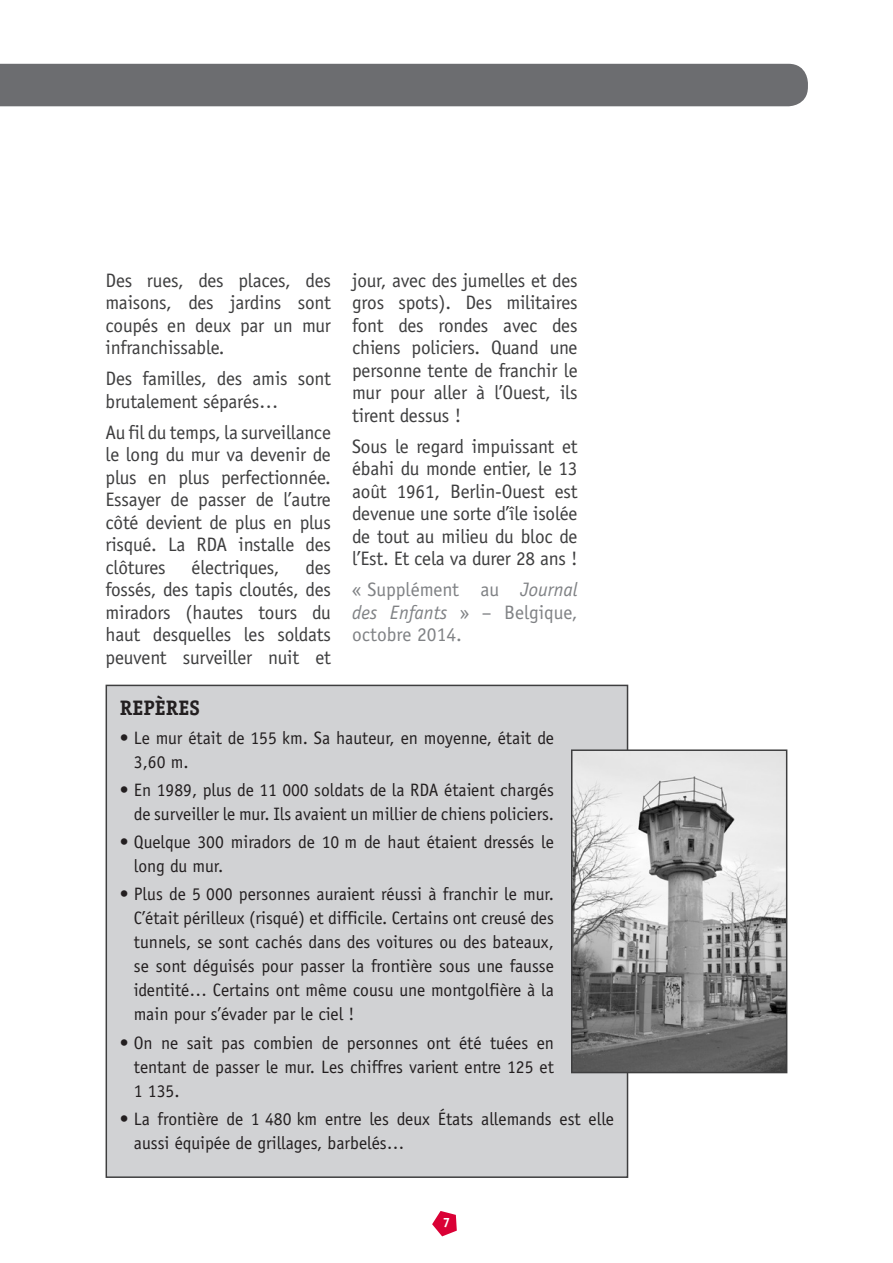
<style>
.page{position:relative;width:893px;height:1263px;background:#fff}
.page>*{position:absolute;margin:0;border:0;box-sizing:border-box;transform-origin:0 0}
.t1{font:700 21px "Officina Serif";color:#231f20}
.t2{font:19.5px/22.5px "Officina Sans";letter-spacing:-.01em;color:#3e3e3f;text-align:justify}
.t3{font:19.5px/22.5px "Officina Sans";color:#808285;text-align:justify}
.t4{font:18px/24px "Officina Sans";color:#231f20}
.t5{font:700 13.5px "Officina Serif";color:#fff}
.s1{font-style:italic}
</style>
<div class="page">
<svg style="left:432px;top:1211px;width:25px;height:25px"></svg>
<div style="left:0;top:64px;width:808px;height:42px;background:#6c6d70"></div>
<div style="left:106px;top:685px;width:521px;height:492px;background:#d1d2d4"></div>
<img style="left:574px;top:752px;width:210px;height:318px">
<div style="left:571px;top:749px;width:216px;height:324px;border:2px solid #3e3e3f"></div>
<p class="t2" style="left:106px;top:269px;width:227px">Des rues, des places, des maisons, des jardins sont coupés en deux par un mur infranchissable.</p>
<p class="t2" style="left:106px;top:367px;width:227px">Des familles, des amis sont brutalement séparés…</p>
<p class="t2" style="left:106px;top:421px;width:227px">Au fil du temps, la surveillance le long du mur va devenir de plus en plus perfectionnée.<br>Essayer de passer de l’autre côté devient de plus en plus risqué. La RDA installe des clôtures</p>
<p class="t2" style="left:106px;top:556px;width:227px;text-indent:200px">des fossés, des tapis cloutés, des miradors (hautes tours du haut desquelles les soldats peuvent surveiller nuit et</p>
<p class="t2" style="left:192px;top:556px;width:89px">électriques,</p>
<p class="t2" style="left:352px;top:269px;width:227px">jour, avec des jumelles et des gros spots). Des militaires font des rondes avec des chiens policiers. Quand une personne tente de franchir le mur pour aller à l’Ouest, ils tirent dessus !</p>
<p class="t2" style="left:352px;top:435px;width:227px">Sous le regard impuissant et ébahi du monde entier, le 13 août 1961, Berlin-Ouest est devenue une sorte d’île isolée de tout au milieu du bloc de l’Est. Et cela va durer 28 ans !</p>
<p class="t3" style="left:352px;top:578px;width:227px">« Supplément au <span class="s1">Journal des Enfants</span> » – Belgique, octobre 2014.</p>
<p class="t1" style="left:120px;top:695px;width:80px">REPÈRES</p>
<p class="t4" style="left:134px;top:726px;width:422px;text-indent:-14px">• Le mur était de 155 km. Sa hauteur, en moyenne, était de<br>3,60 m.</p>
<p class="t4" style="left:120px;top:778px;width:436px;text-align:right">• En 1989, plus de 11 000 soldats de la RDA étaient chargés de surveiller le mur. Ils avaient un millier de chiens policiers.</p>
<p class="t4" style="left:134px;top:830px;width:422px;text-indent:-14px">• Quelque 300 miradors de 10 m de haut étaient dressés le long du mur.</p>
<p class="t4" style="left:134px;top:882px;width:422px;text-align:justify;text-indent:-14px">• Plus de 5 000 personnes auraient réussi à franchir le mur.<br>C’était périlleux (risqué) et difficile. Certains ont creusé des tunnels, se sont cachés dans des voitures ou des bateaux, se sont déguisés pour passer la frontière sous une fausse identité… Certains ont même cousu une montgolfière à la main pour s’évader par le ciel !</p>
<p class="t4" style="left:134px;top:1031px;width:422px;text-align:justify;text-indent:-14px">• On ne sait pas combien de personnes ont été tuées en tentant de passer le mur. Les chiffres varient entre 125 et 1 135.</p>
<p class="t4" style="left:134px;top:1107px;width:482px;text-indent:-14px">• La frontière de 1 480 km entre les deux États allemands est elle aussi équipée de grillages, barbelés…</p>
<p class="t5" style="left:443px;top:1214px;width:9px">7</p>
</div>
